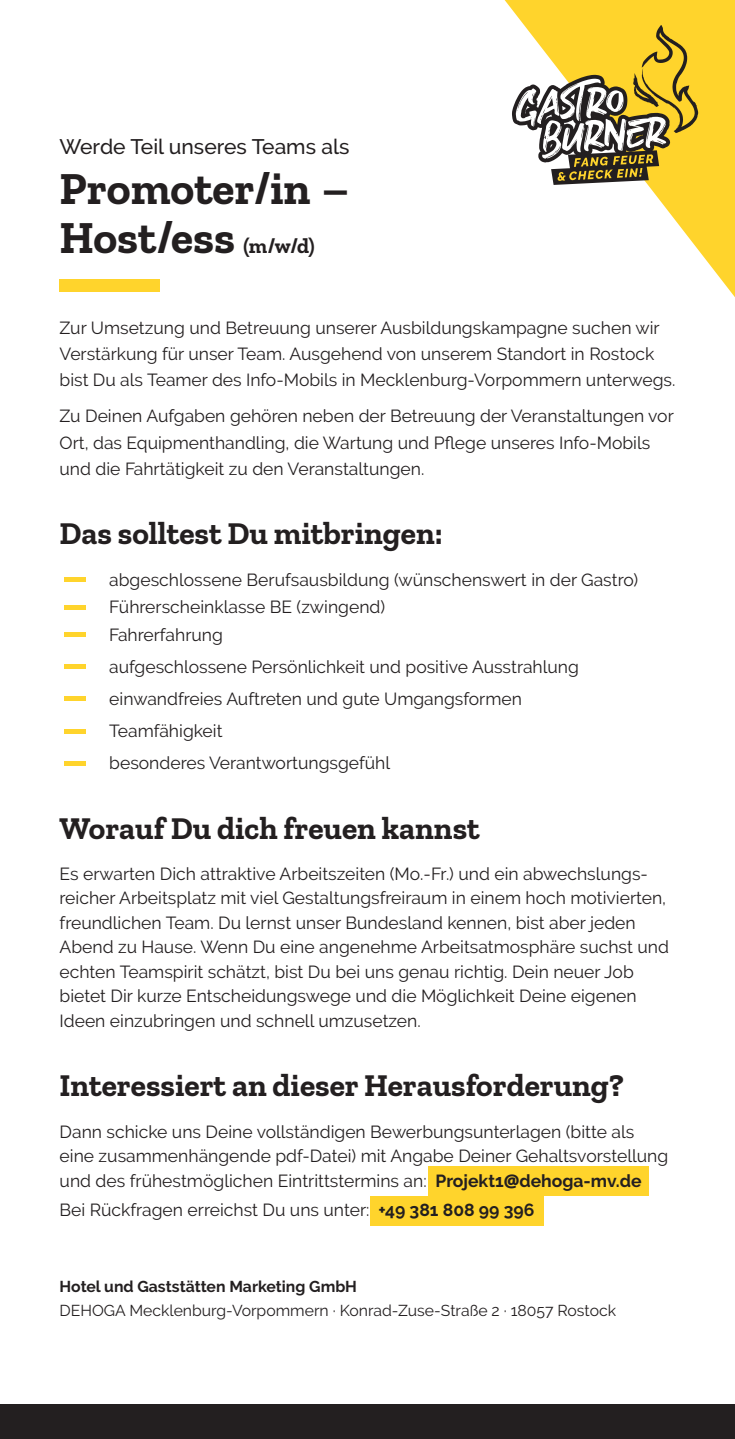
<style>
.page{position:relative;width:735px;height:1439px;background:#fff}
.page>*{position:absolute;margin:0;border:0;box-sizing:border-box;transform-origin:0 0}
.t1{font:73.5px "Raleway";color:#ffd42c}
.t2{font:700 45.5px/49px "Zilla Slab";color:#231f20}
.t3{font:700 31.5px "Zilla Slab";color:#231f20}
.t4{font:500 21px "Raleway";color:#231f20}
.t5{font:17.5px/24.5px "Raleway";color:#231f20}
.t6{font:15.75px "Raleway";color:#231f20}
.t7{font:700 15.75px "Raleway";color:#231f20}
.s1{font-size:21px}
.s2{font-weight:700}
.s3{font-family:"Open Sans";font-weight:800}
</style>
<div class="page">
<div style="left:60px;top:279px;width:100px;height:12px;background:#ffd42c"></div>
<svg style="left:504px;top:0;width:230px;height:296px"></svg>
<svg style="left:511px;top:25px;width:186px;height:160px"></svg>
<div style="left:0;top:1404px;width:734px;height:35px;background:#231f20"></div>
<div style="left:428px;top:1166px;width:220px;height:30px;background:#ffd42c"></div>
<div style="left:370px;top:1196px;width:174px;height:29px;background:#ffd42c"></div>
<p class="t4" style="left:60px;top:134px;width:291px">Werde Teil unseres Teams als</p>
<h2 class="t2" style="left:60px;top:165px;width:291px">Promoter/in –<br>Host/ess <span class="s1">(m/w/d)</span></h2>
<p class="t5" style="left:60px;top:314px;width:617px;line-height:26.2px">Zur Umsetzung und Betreuung unserer Ausbildungskampagne suchen wir<br>Verstärkung für unser Team. Ausgehend von unserem Standort in Rostock bist Du als Teamer des Info-Mobils in Mecklenburg-Vorpommern unterwegs.</p>
<p class="t5" style="left:60px;top:403px;width:615px;line-height:26.2px">Zu Deinen Aufgaben gehören neben der Betreuung der Veranstaltungen vor<br>Ort, das Equipmenthandling, die Wartung und Pflege unseres Info-Mobils und die Fahrtätigkeit zu den Veranstaltungen.</p>
<h3 class="t3" style="left:60px;top:516px;width:384px">Das solltest Du mitbringen:</h3>
<h1 class="t1" style="left:60px;top:531px;width:33px">-</h1>
<p class="t5" style="left:109px;top:567px;width:530px">abgeschlossene Berufsausbildung (wünschenswert in der Gastro)</p>
<h1 class="t1" style="left:60px;top:558px;width:33px">-</h1>
<p class="t5" style="left:109px;top:595px;width:277px">Führerscheinklasse BE (zwingend)</p>
<h1 class="t1" style="left:60px;top:586px;width:33px">-</h1>
<p class="t5" style="left:109px;top:622px;width:115px">Fahrerfahrung</p>
<h1 class="t1" style="left:60px;top:618px;width:33px">-</h1>
<p class="t5" style="left:109px;top:654px;width:471px">aufgeschlossene Persönlichkeit und positive Ausstrahlung</p>
<h1 class="t1" style="left:60px;top:650px;width:33px">-</h1>
<p class="t5" style="left:109px;top:686px;width:414px">einwandfreies Auftreten und gute Umgangsformen</p>
<h1 class="t1" style="left:60px;top:682px;width:33px">-</h1>
<p class="t5" style="left:109px;top:718px;width:115px">Teamfähigkeit</p>
<h1 class="t1" style="left:60px;top:714px;width:33px">-</h1>
<p class="t5" style="left:109px;top:751px;width:282px">besonderes Verantwortungsgefühl</p>
<h3 class="t3" style="left:60px;top:810px;width:421px">Worauf Du dich freuen kannst</h3>
<p class="t5" style="left:60px;top:861px;width:610px">Es erwarten Dich attraktive Arbeitszeiten (Mo.-Fr.) und ein abwechslungs&shy;reicher Arbeitsplatz mit viel Gestaltungsfreiraum in einem hoch motivierten, freundlichen Team. Du lernst unser Bundesland kennen, bist aber jeden Abend zu Hause. Wenn Du eine angenehme Arbeitsatmosphäre suchst und echten Teamspirit schätzt, bist Du bei uns genau richtig. Dein neuer Job bietet Dir kurze Entscheidungswege und die Möglichkeit Deine eigenen Ideen einzubringen und schnell umzusetzen.</p>
<h3 class="t3" style="left:60px;top:1068px;width:565px">Interessiert an dieser Herausforderung?</h3>
<p class="t5" style="left:60px;top:1119px;width:610px">Dann schicke uns Deine vollständigen Bewerbungsunterlagen (bitte als eine zusammenhängende pdf-Datei) mit Angabe Deiner Gehaltsvorstellung und des frühestmöglichen Eintrittstermins an: <span class="s2">Projekt1</span><span class="s3">@</span><span class="s2">dehoga-mv.de</span></p>
<p class="t5" style="left:60px;top:1197px;width:476px">Bei Rückfragen erreichst Du uns unter: <span class="s2">+49 381 808 99 396</span></p>
<p class="t7" style="left:60px;top:1277px;width:299px">Hotel und Gaststätten Marketing GmbH</p>
<p class="t6" style="left:60px;top:1301px;width:557px">DEHOGA Mecklenburg-Vorpommern · Konrad-Zuse-Straße 2 · 18057 Rostock</p>
</div>
